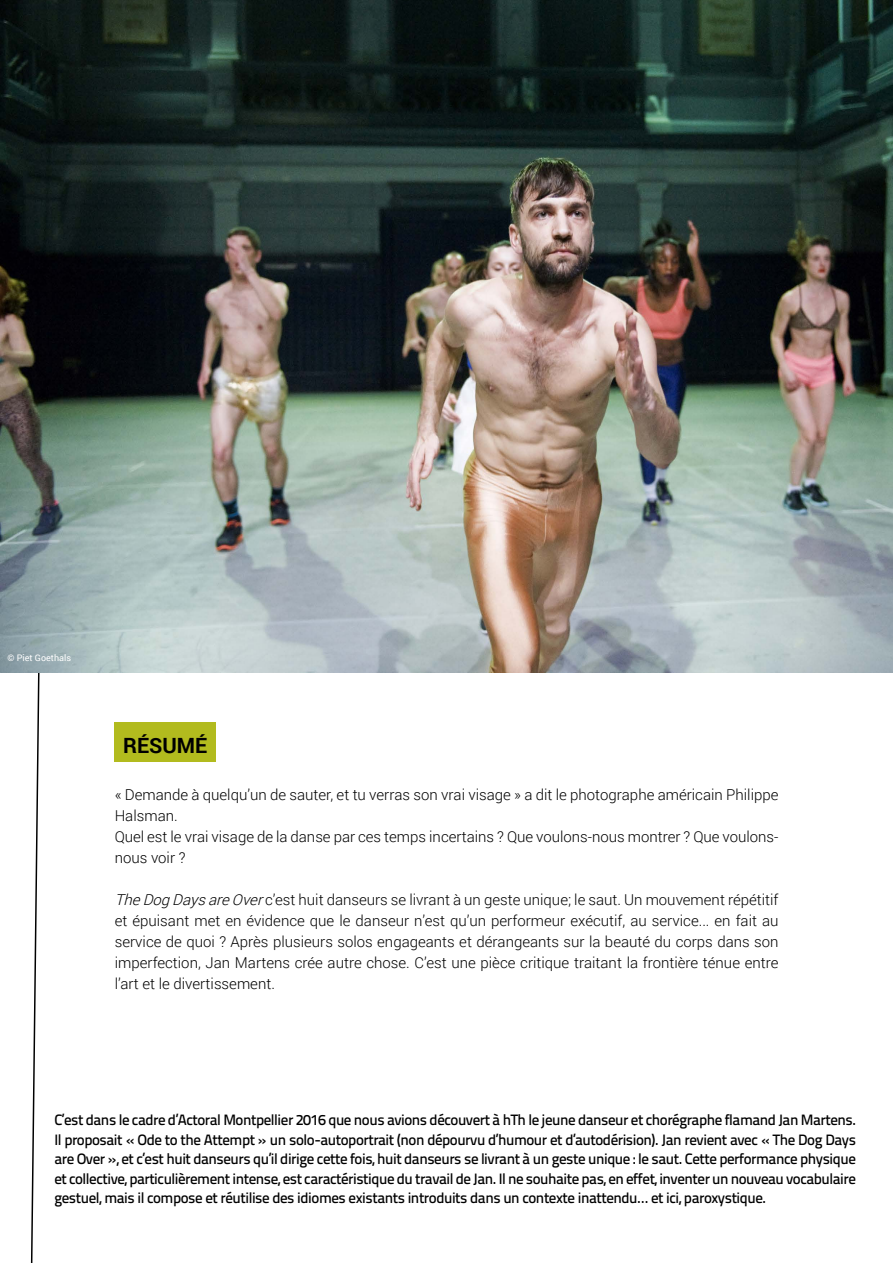
<style>
.page{position:relative;width:893px;height:1263px;background:#fff}
.page>*{position:absolute;margin:0;border:0;box-sizing:border-box;transform-origin:0 0}
.t1{font:700 21px "Roboto";color:#000}
.t2{font:15px/19.5px "Titillium Text 22 L 600 wt";letter-spacing:-.03em;color:#000;text-align:justify}
.t3{font:300 15px/21px "Roboto";color:#000}
.t4{font:9px "Roboto";color:#fff}
.s1{font-style:italic}
</style>
<div class="page">
<svg style="left:30px;top:673px;width:10px;height:590px"></svg>
<img style="left:0;top:0;width:893px;height:673px">
<div style="left:115px;top:723px;width:101px;height:39px;background:#b2bb1e"></div>
<p class="t4" style="left:7px;top:652px;width:65px">© Piet Goethals</p>
<h1 class="t1" style="left:123px;top:731px;width:86px">RÉSUMÉ</h1>
<p class="t3" style="left:115px;top:783px;width:665px">« Demande à quelqu’un de sauter, et tu verras son vrai visage » a dit le photographe américain Philippe Halsman.<br>Quel est le vrai visage de la danse par ces temps incertains ? Que voulons-nous montrer ? Que voulons&shy;nous voir ?</p>
<p class="t3" style="left:115px;top:888px;width:665px;text-align:justify"><span class="s1">TheDogDaysareOver</span>c’est huit danseurs se livrant à un geste unique; le saut. Un mouvement répétitif et épuisant met en évidence que le danseur n’est qu’un performeur exécutif, au service... en fait au service de quoi ? Après plusieurs solos engageants et dérangeants sur la beauté du corps dans son imperfection, Jan Martens crée autre chose. C’est une pièce critique traitant la frontière ténue entre l’art et le divertissement.</p>
<p class="t2" style="left:54px;top:1109px;width:803px">C’est dans le cadre d’Actoral Montpellier 2016 que nous avions découvert à hTh le jeune danseur et chorégraphe flamand Jan Martens.<br>Il proposait « Ode to the Attempt » un solo-autoportrait (non dépourvu d’humour et d’autodérision). Jan revient avec « The Dog Days are Over », et c’est huit danseurs qu’il dirige cette fois, huit danseurs se livrant à un geste unique : le saut. Cette performance physique et collective, particulièrement intense, est caractéristique du travail de Jan. Il ne souhaite pas, en effet, inventer un nouveau vocabulaire gestuel, mais il compose et réutilise des idiomes existants introduits dans un contexte inattendu… et ici, paroxystique.</p>
</div>
